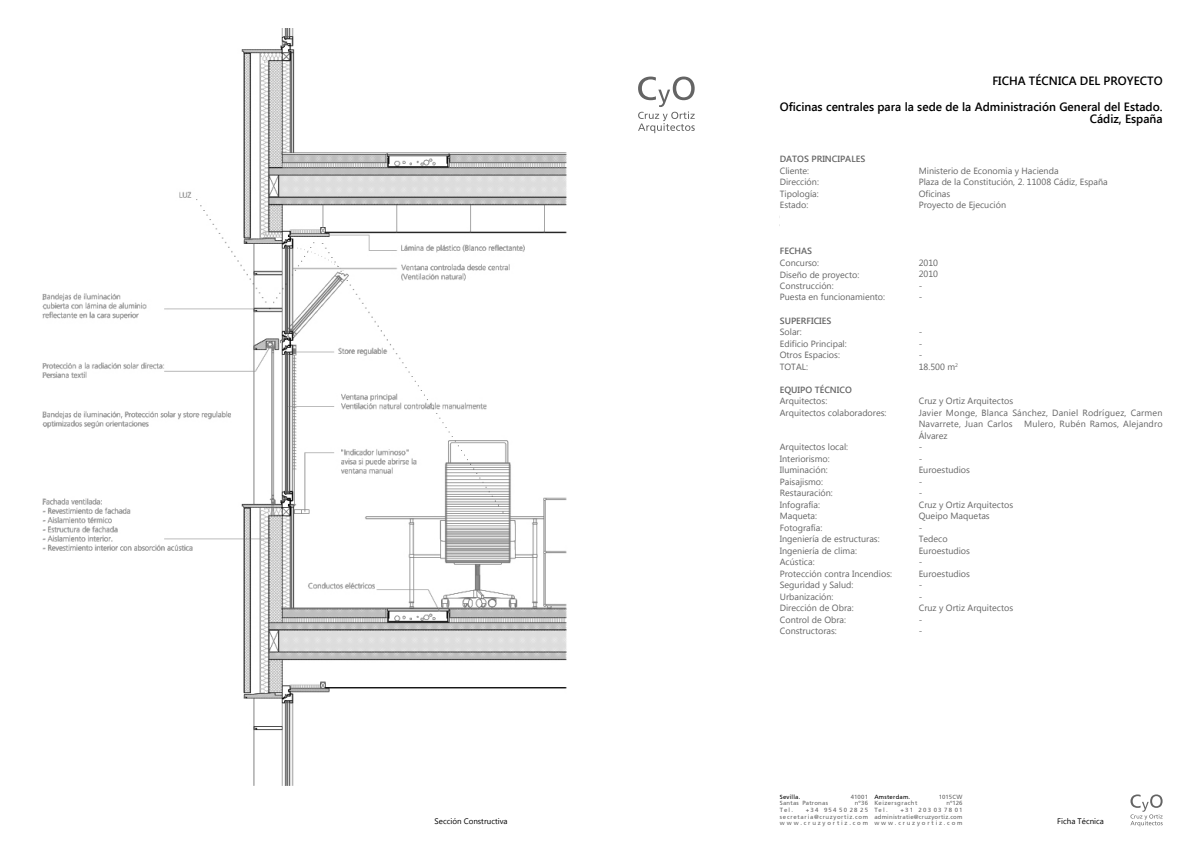
<style>
.page{position:relative;width:1191px;height:842px;background:#fff}
.page>*{position:absolute;margin:0;border:0;box-sizing:border-box;transform-origin:0 0}
.t1{font:600 12px/12px "Segoe UI";color:#000;text-align:right}
.t2{font:9px/11.5px "Segoe UI";color:#646464}
.t3{font:9px/11.5px "Segoe UI";letter-spacing:.02em;color:#646464}
.t4{font:600 9px "Segoe UI";color:#646464}
.t5{font:8px "Segoe UI";color:#000}
.t6{font:6px/6.7px "Frutiger Roman";letter-spacing:.035em;color:#646464;text-align:right}
.t7{font:6px/6.7px "Frutiger Roman";letter-spacing:.115em;color:#646464;text-align:right}
.t8{font:6px "Frutiger Roman";letter-spacing:.295em;color:#646464}
.t9{font:6px "Frutiger Roman";letter-spacing:.09em;color:#646464}
.t10{font:6px "Frutiger Roman";letter-spacing:.03em;color:#000}
.t11{font:6px "Frutiger Roman";letter-spacing:.03em;color:#646464}
.t12{font:6px "Frutiger Roman";letter-spacing:.07em;color:#646464}
</style>
<div class="page">
<img style="left:43px;top:28px;width:524px;height:757px">
<svg style="left:1130px;top:794px;width:32px;height:32px"></svg>
<svg style="left:638px;top:77px;width:56px;height:56px"></svg>
<h1 class="t1" style="left:992px;top:74px;width:172px">FICHA TÉCNICA DEL PROYECTO</h1>
<h1 class="t1" style="left:780px;top:100px;width:384px">Oficinas centrales para la sede de la Administración General del Estado.<br>Cádiz, España</h1>
<p class="t4" style="left:780px;top:153px;width:87px">DATOS PRINCIPALES</p>
<p class="t2" style="left:780px;top:165px;width:41px">Cliente:<br>Dirección:<br>Tipología:<br>Estado:</p>
<p class="t4" style="left:780px;top:245px;width:34px">FECHAS</p>
<p class="t2" style="left:780px;top:257px;width:107px">Concurso:<br>Diseño de proyecto:<br>Construcción:<br>Puesta en funcionamiento:</p>
<p class="t4" style="left:780px;top:314px;width:53px">SUPERFICIES</p>
<p class="t2" style="left:780px;top:326px;width:68px">Solar:<br>Edificio Principal:<br>Otros Espacios:<br>TOTAL:</p>
<p class="t4" style="left:780px;top:383px;width:74px">EQUIPO TÉCNICO</p>
<p class="t2" style="left:780px;top:395px;width:108px">Arquitectos:<br>Arquitectos colaboradores:</p>
<p class="t2" style="left:780px;top:441px;width:114px">Arquitectos local:<br>Interiorismo:<br>Iluminación:<br>Paisajismo:<br>Restauración:<br>Infografía:<br>Maqueta:<br>Fotografía:<br>Ingeniería de estructuras:<br>Ingeniería de clima:<br>Acústica:<br>Protección contra Incendios:<br>Seguridad y Salud:<br>Urbanización:<br>Dirección de Obra:<br>Control de Obra:<br>Constructoras:</p>
<p class="t2" style="left:918px;top:165px;width:190px">Ministerio de Economia y Hacienda<br>Plaza de la Constitución, 2. 11008 Cádiz, España<br>Oficinas<br>Proyecto de Ejecución</p>
<p class="t2" style="left:918px;top:257px;width:21px">2010<br>2010 -<br>-</p>
<p class="t2" style="left:918px;top:326px;width:41px">-<br>-<br>-<br>18.500 m<sup>2</sup></p>
<p class="t3" style="left:918px;top:395px;width:245px">Cruz y Ortiz Arquitectos<br>Javier Monge, Blanca Sánchez, Daniel Rodríguez, Carmen<br>Navarrete, Juan Carlos</p>
<p class="t2" style="left:1024px;top:418px;width:140px">Mulero, Rubén Ramos, Alejandro</p>
<p class="t2" style="left:918px;top:429px;width:96px">Álvarez<br>-<br>-<br>Euroestudios<br>-<br>-<br>Cruz y Ortiz Arquitectos<br>Queipo Maquetas<br>-<br>Tedeco<br>Euroestudios<br>-<br>Euroestudios<br>-<br>-<br>Cruz y Ortiz Arquitectos -<br>-</p>
<p class="t10" style="left:780px;top:793px;width:22px">Sevilla.</p>
<p class="t9" style="left:851px;top:793px;width:19px">41001</p>
<p class="t11" style="left:780px;top:800px;width:50px">Santas Patronas</p>
<p class="t9" style="left:855px;top:800px;width:15px">nº36</p>
<p class="t9" style="left:780px;top:807px;width:15px">Tel.</p>
<p class="t10" style="left:874px;top:793px;width:37px">Amsterdam.</p>
<p class="t9" style="left:939px;top:793px;width:25px">1015CW</p>
<p class="t12" style="left:874px;top:800px;width:44px">Keizersgracht</p>
<p class="t9" style="left:946px;top:800px;width:18px">nº126</p>
<p class="t9" style="left:874px;top:807px;width:15px">Tel.</p>
<p class="t7" style="left:780px;top:807px;width:90px">+34 954 50 28 25 secretaria@cruzyortiz.com</p>
<p class="t8" style="left:780px;top:819px;width:90px">www.cruzyortiz.com</p>
<p class="t6" style="left:874px;top:807px;width:90px">+31 203 03 78 01 administratie@cruzyortiz.com</p>
<p class="t8" style="left:874px;top:819px;width:90px">www.cruzyortiz.com</p>
<p class="t5" style="left:434px;top:816px;width:74px">Sección Constructiva</p>
<p class="t5" style="left:1057px;top:816px;width:48px">Ficha Técnica</p>
</div>
